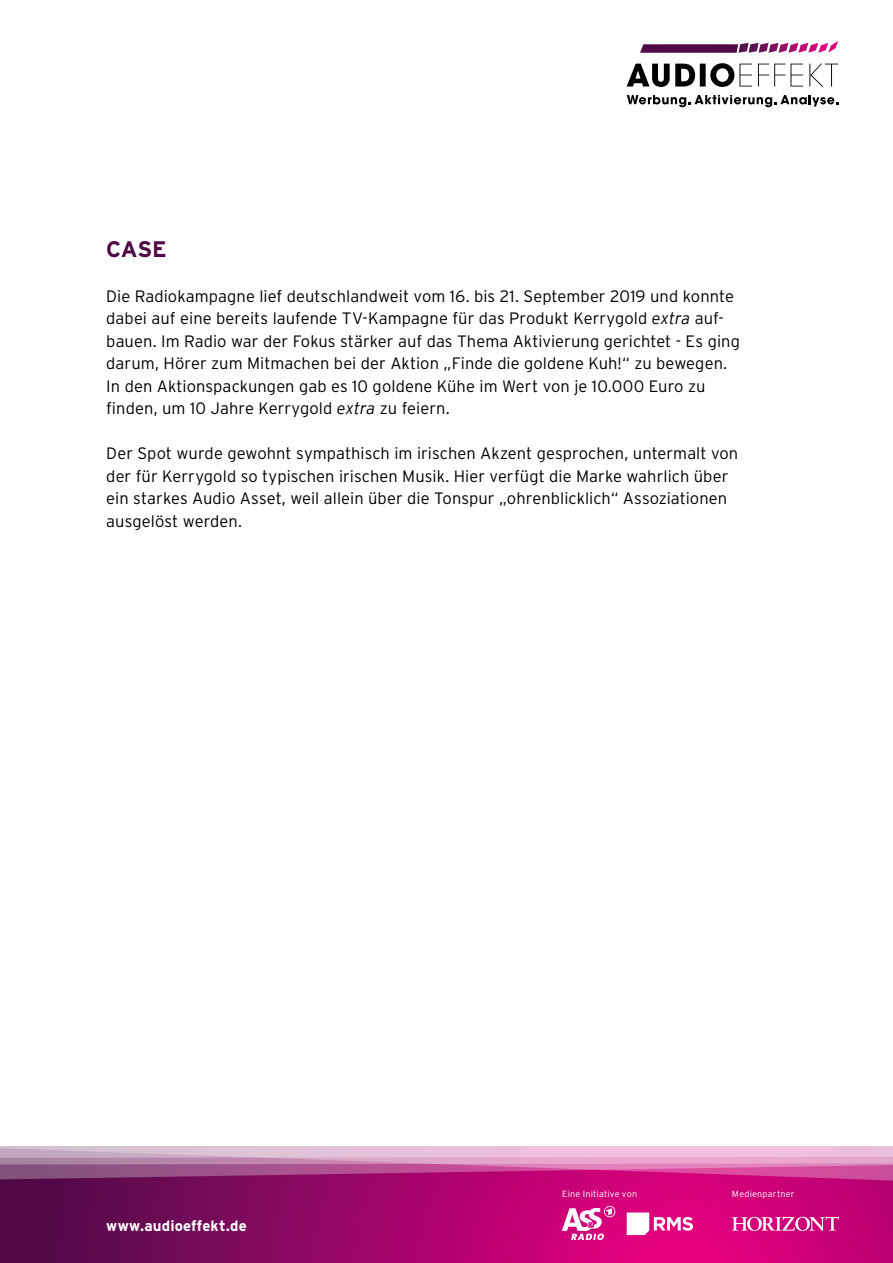
<style>
.page{position:relative;width:893px;height:1263px;background:#fff}
.page>*{position:absolute;margin:0;border:0;box-sizing:border-box;transform-origin:0 0}
.t1{font:700 22.5px "Interstate";color:#500847}
.t2{font:300 16.5px/22.5px "Interstate";letter-spacing:.005em;color:#000}
.t3{font:700 15px "Interstate";letter-spacing:.01em;color:#fff}
.t4{font:300 9px "Interstate";letter-spacing:.025em;color:#fff}
.s1{font-style:italic}
</style>
<div class="page">
<svg style="left:640px;top:41px;width:198px;height:12px"></svg>
<svg style="left:627px;top:63px;width:211px;height:24px"></svg>
<svg style="left:627px;top:95px;width:211px;height:12px"></svg>
<svg style="left:0;top:1188px;width:893px;height:75px;background:#a00467"></svg>
<svg style="left:0;top:1164px;width:893px;height:24px;background:#ad297d"></svg>
<svg style="left:0;top:1146px;width:893px;height:18px;background:#ddb0cd"></svg>
<svg style="left:732px;top:1216px;width:107px;height:15px;background:#df54a4"></svg>
<svg style="left:627px;top:1212px;width:66px;height:23px"></svg>
<svg style="left:562px;top:1206px;width:53px;height:34px"></svg>
<h1 class="t1" style="left:106px;top:236px;width:62px">CASE</h1>
<p class="t2" style="left:106px;top:284px;width:635px">Die Radiokampagne lief deutschlandweit vom 16. bis 21. September 2019 und konnte dabei auf eine bereits laufende TV-Kampagne für das Produkt Kerrygold <span class="s1">extra</span> auf&shy;bauen. Im Radio war der Fokus stärker auf das Thema Aktivierung gerichtet - Es ging darum, Hörer zum Mitmachen bei der Aktion „Finde die goldene Kuh!“ zu bewegen.<br>In den Aktionspackungen gab es 10 goldene Kühe im Wert von je 10.000 Euro zu finden, um 10 Jahre Kerrygold <span class="s1">extra</span> zu feiern.</p>
<p class="t2" style="left:106px;top:442px;width:633px">Der Spot wurde gewohnt sympathisch im irischen Akzent gesprochen, untermalt von der für Kerrygold so typischen irischen Musik. Hier verfügt die Marke wahrlich über ein starkes Audio Asset, weil allein über die Tonspur „ohrenblicklich“ Assoziationen ausgelöst werden.</p>
<p class="t3" style="left:106px;top:1217px;width:142px">www.audioeffekt.de</p>
<p class="t4" style="left:562px;top:1189px;width:76px">Eine Initiative von</p>
<p class="t4" style="left:732px;top:1189px;width:64px">Medienpartner</p>
</div>
